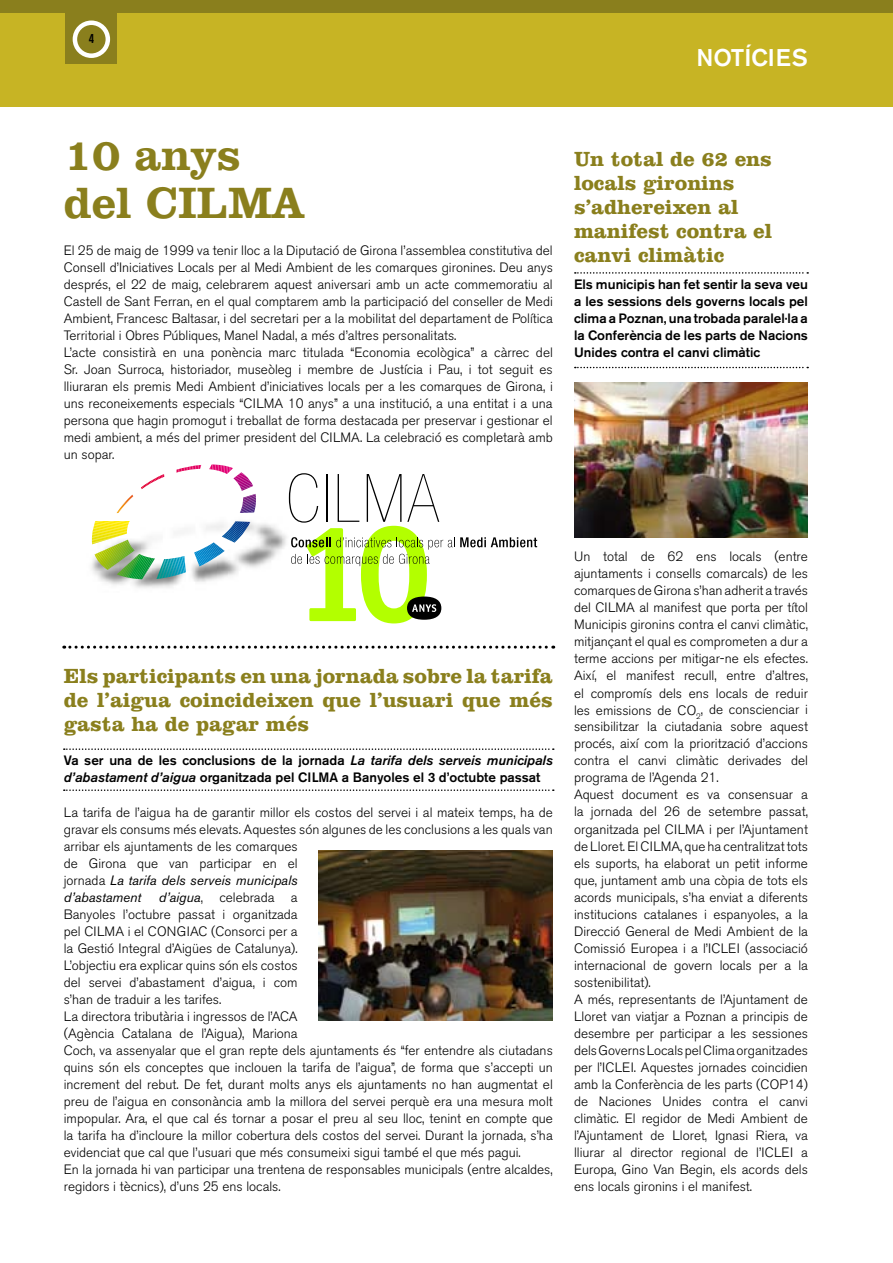
<style>
.page{position:relative;width:893px;height:1263px;background:#fff}
.page>*{position:absolute;margin:0;border:0;box-sizing:border-box;transform-origin:0 0}
.t1{font:800 45px/48px "Clarendon BT";color:#8a7f1d}
.t2{font:500 24px "Akzidenz Grotesk BE";color:#fff}
.t3{font:700 21px/24px "Clarendon BT";color:#8a7f1d;text-align:justify}
.t4{font:300 13.5px/17px "Akzidenz Grotesk BE";color:#000}
.t5{font:500 13.5px/17px "Akzidenz Grotesk BE";color:#000}
.t6{font:700 condensed 13.5px "Akzidenz Grotesk BE";color:#000}
.s1{font-style:italic}
.s2{font-weight:400;font-style:italic}
</style>
<div class="page">
<div style="left:0;top:0;width:893px;height:106px;background:#c7b424"></div>
<div style="left:0;top:0;width:893px;height:13px;background:#8a7f1d"></div>
<div style="left:66px;top:0;width:51px;height:64px;background:#8a7f1d"></div>
<div style="left:73px;top:21px;width:37px;height:37px;border:4px solid #fff;border-radius:50%"></div>
<svg style="left:64px;top:748px;width:490px;height:2px"></svg>
<svg style="left:64px;top:646px;width:490px;height:3px"></svg>
<svg style="left:575px;top:367px;width:233px;height:1px"></svg>
<svg style="left:575px;top:272px;width:233px;height:2px"></svg>
<svg style="left:64px;top:789px;width:490px;height:2px"></svg>
<img style="left:319px;top:850px;width:234px;height:170px">
<img style="left:574px;top:383px;width:234px;height:155px">
<img style="left:99px;top:512px;width:188px;height:76px">
<svg style="left:141px;top:474px;width:23px;height:15px"></svg>
<svg style="left:117px;top:495px;width:16px;height:18px"></svg>
<svg style="left:176px;top:465px;width:25px;height:8px"></svg>
<svg style="left:209px;top:464px;width:48px;height:49px"></svg>
<svg style="left:194px;top:521px;width:56px;height:45px"></svg>
<img style="left:91px;top:521px;width:95px;height:58px">
<svg style="left:289px;top:473px;width:248px;height:150px"></svg>
<p class="t6" style="left:89px;top:31px;width:7px">4</p>
<h2 class="t2" style="left:696px;top:43px;width:113px">NOTÍCIES</h2>
<h1 class="t1" style="left:64px;top:130px;width:242px">10 anys del CILMA</h1>
<p class="t4" style="left:64px;top:242px;width:491px">El 25 de maig de 1999 va tenir lloc a la Diputació de Girona l’assemblea constitutiva del Consell d’Iniciatives Locals per al Medi Ambient de les comarques gironines. Deu anys després, el 22 de maig, celebrarem aquest aniversari amb un acte commemoratiu al Castell de Sant Ferran, en el qual comptarem amb la participació del conseller de Medi Ambient, Francesc Baltasar, i del secretari per a la mobilitat del departament de Política Territorial i Obres Públiques, Manel Nadal, a més d’altres personalitats.<br>L’acte consistirà en una ponència marc titulada “Economia ecològica” a càrrec del Sr. Joan Surroca, historiador, museòleg i membre de Justícia i Pau, i tot seguit es lliuraran els premis Medi Ambient d’iniciatives locals per a les comarques de Girona, i uns reconeixements especials “CILMA 10 anys” a una institució, a una entitat i a una persona que hagin promogut i treballat de forma destacada per preservar i gestionar el medi ambient, a més del primer president del CILMA. La celebració es completarà amb un sopar.</p>
<h3 class="t3" style="left:574px;top:146px;width:200px;text-align:left">Un total de 62 ens locals gironins s’adhereixen al manifest contra el canvi climàtic</h3>
<p class="t5" style="left:574px;top:276px;width:235px;text-align:justify">Els municipis han fet sentir la seva veu a les sessions dels governs locals pel clima a Poznan, una trobada paralel·la a la Conferència de les parts de Nacions Unides contra el canvi climàtic</p>
<h3 class="t3" style="left:64px;top:664px;width:491px">Els participants en una jornada sobre la tarifa de l’aigua coincideixen que l’usuari que més gasta ha de pagar més</h3>
<p class="t5" style="left:64px;top:752px;width:490px">Va ser una de les conclusions de la jornada <span class="s1">La tarifa dels serveis municipals d’abastament d’aigua</span> organitzada pel CILMA a Banyoles el 3 d’octubte passat</p>
<p class="t4" style="left:64px;top:804px;width:490px">La tarifa de l’aigua ha de garantir millor els costos del servei i al mateix temps, ha de gravar els consums més elevats. Aquestes són algunes de les conclusions a les quals van arribar els ajuntaments de les comarques<br>de Girona que van participar en el<br>jornada <span class="s2">La tarifa dels serveis municipals<br>d’abastament</span></p>
<p class="t4" style="left:64px;top:889px;width:491px;text-indent:95px"><span class="s2">d’aigua</span>, celebrada a<br>Banyoles l’octubre passat i organitzada<br>pel CILMA i el CONGIAC (Consorci per a<br>la Gestió Integral d’Aigües de Catalunya).<br>L’objectiu era explicar quins són els costos<br>del servei d’abastament d’aigua, i com<br>s’han de traduir a les tarifes.<br>La directora tributària i ingressos de l’ACA<br>(Agència Catalana de l’Aigua), Mariona<br>Coch, va assenyalar que el gran repte dels ajuntaments és “fer entendre als ciutadans quins són els conceptes que inclouen la tarifa de l’aigua”, de forma que s’accepti un increment del rebut. De fet, durant molts anys els ajuntaments no han augmentat el preu de l’aigua en consonància amb la millora del servei perquè era una mesura molt impopular. Ara, el que cal és tornar a posar el preu al seu lloc, tenint en compte que la tarifa ha d’incloure la millor cobertura dels costos del servei. Durant la jornada, s’ha evidenciat que cal que l’usuari que més consumeixi sigui també el que més pagui.<br>En la jornada hi van participar una trentena de responsables municipals (entre alcaldes, regidors i tècnics), d’uns 25 ens locals.</p>
<p class="t4" style="left:574px;top:548px;width:235px">Un total de 62 ens locals (entre ajuntaments i consells comarcals) de les comarques de Girona s’han adherit a través del CILMA al manifest que porta per títol Municipis gironins contra el canvi climàtic, mitjançant el qual es comprometen a dur a terme accions per mitigar-ne els efectes.<br>Així, el manifest recull, entre d’altres, el compromís dels ens locals de reduir les emissions de CO<sub>2</sub>, de conscienciar i sensibilitzar la ciutadania sobre aquest procés, així com la priorització d’accions contra el canvi climàtic derivades del programa de l’Agenda 21.<br>Aquest document es va consensuar a la jornada del 26 de setembre passat, organitzada pel CILMA i per l’Ajuntament de Lloret. El CILMA, que ha centralitzat tots els suports, ha elaborat un petit informe que, juntament amb una còpia de tots els acords municipals, s’ha enviat a diferents institucions catalanes i espanyoles, a la Direcció General de Medi Ambient de la Comissió Europea i a l’ICLEI (associació internacional de govern locals per a la sostenibilitat).<br>A més, representants de l’Ajuntament de Lloret van viatjar a Poznan a principis de desembre per participar a les sessiones dels Governs Locals pel Clima organitzades per l’ICLEI. Aquestes jornades coincidien amb la Conferència de les parts (COP14) de Naciones Unides contra el canvi climàtic. El regidor de Medi Ambient de l’Ajuntament de Lloret, Ignasi Riera, va lliurar al director regional de l’ICLEI a Europa, Gino Van Begin, els acords dels ens locals gironins i el manifest.</p>
</div>
